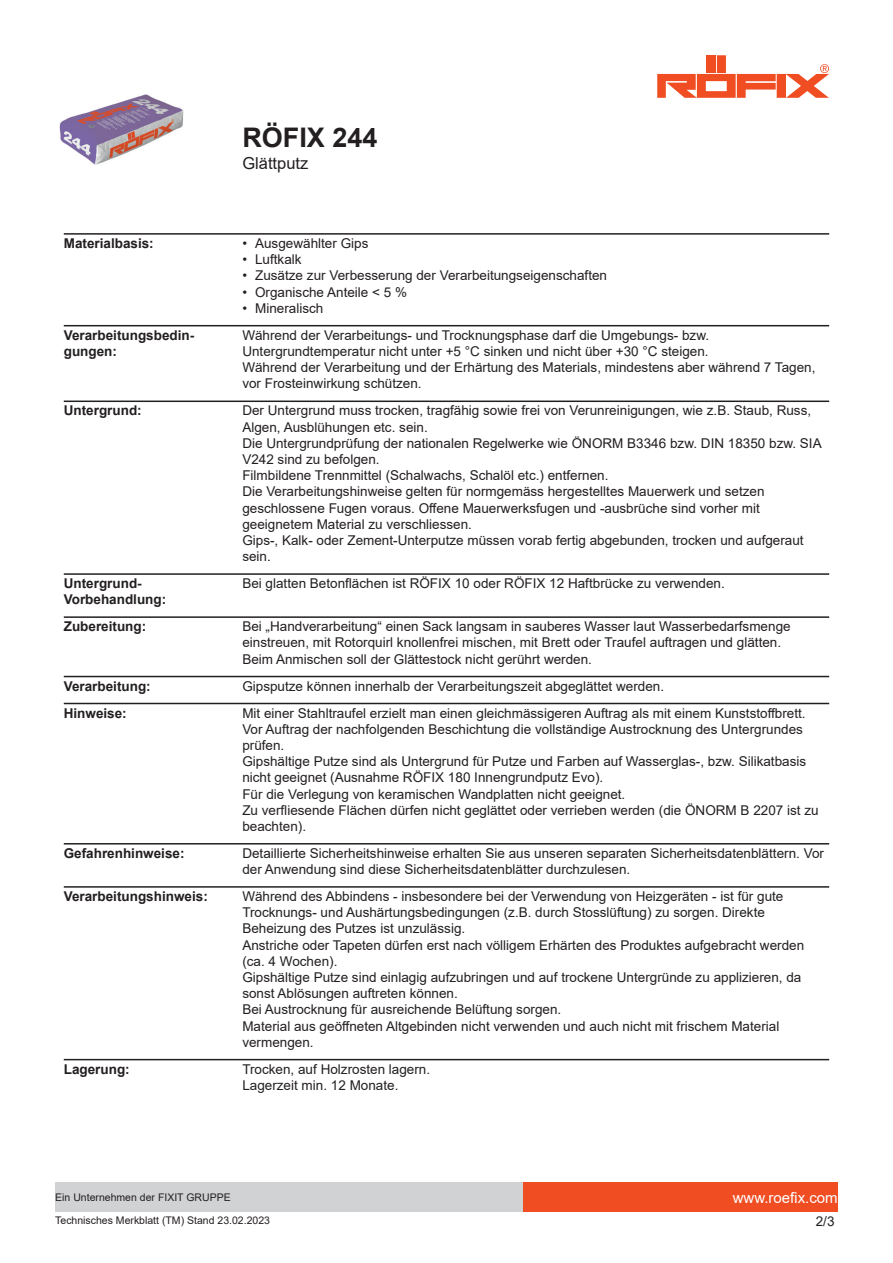
<style>
.page{position:relative;width:893px;height:1263px;background:#fff}
.page>*{position:absolute;margin:0;border:0;box-sizing:border-box;transform-origin:0 0}
.t1{font:700 27px "Arial";color:#231f20}
.t2{font:16.5px "Arial";color:#231f20}
.t3{font:15px "Arial";color:#fff}
.t4{font:13.5px/16.2px "Arial";color:#231f20}
.t5{font:700 13.5px/16.2px "Arial";color:#231f20}
.t6{font:10.5px "Arial";color:#231f20}
</style>
<div class="page">
<img style="left:59px;top:95px;width:125px;height:70px">
<div style="left:717px;top:55px;width:9px;height:18px;background:#f04d22"></div>
<div style="left:707px;top:55px;width:9px;height:18px;background:#f04d22"></div>
<svg style="left:657px;top:64px;width:172px;height:34px"></svg>
<div style="left:523px;top:1182px;width:315px;height:30px;background:#f04d22"></div>
<div style="left:55px;top:1182px;width:468px;height:30px;background:#d1d2d4"></div>
<hr style="left:64px;top:233px;width:765px;height:2px;background:#231f20">
<hr style="left:64px;top:325px;width:765px;height:1px;background:#231f20">
<hr style="left:64px;top:400px;width:765px;height:2px;background:#231f20">
<hr style="left:64px;top:573px;width:765px;height:2px;background:#231f20">
<hr style="left:64px;top:616px;width:765px;height:2px;background:#231f20">
<hr style="left:64px;top:676px;width:765px;height:1px;background:#231f20">
<hr style="left:64px;top:703px;width:765px;height:1px;background:#231f20">
<hr style="left:64px;top:843px;width:765px;height:1px;background:#231f20">
<hr style="left:64px;top:886px;width:765px;height:2px;background:#231f20">
<hr style="left:64px;top:1059px;width:765px;height:1px;background:#231f20">
<h1 class="t1" style="left:242px;top:119px;width:137px">RÖFIX 244</h1>
<p class="t2" style="left:242px;top:152px;width:68px">Glättputz</p>
<p class="t5" style="left:64px;top:235px;width:92px">Materialbasis:</p>
<p class="t4" style="left:242px;top:235px;width:128px">• Ausgewählter Gips</p>
<p class="t4" style="left:242px;top:251px;width:61px">• Luftkalk</p>
<p class="t4" style="left:242px;top:267px;width:366px">• Zusätze zur Verbesserung der Verarbeitungseigenschaften</p>
<p class="t4" style="left:242px;top:284px;width:166px">• Organische Anteile &lt; 5 %</p>
<p class="t4" style="left:242px;top:300px;width:83px">• Mineralisch</p>
<p class="t5" style="left:64px;top:327px;width:132px">Verarbeitungsbedin&shy;gungen:</p>
<p class="t4" style="left:242px;top:327px;width:575px">Während der Verarbeitungs- und Trocknungsphase darf die Umgebungs- bzw.<br>Untergrundtemperatur nicht unter +5 °C sinken und nicht über +30 °C steigen.<br>Während der Verarbeitung und der Erhärtung des Materials, mindestens aber während 7 Tagen, vor Frosteinwirkung schützen.</p>
<p class="t5" style="left:64px;top:403px;width:79px">Untergrund:</p>
<p class="t4" style="left:242px;top:402px;width:581px">Der Untergrund muss trocken, tragfähig sowie frei von Verunreinigungen, wie z.B. Staub, Russ, Algen, Ausblühungen etc. sein.<br>Die Untergrundprüfung der nationalen Regelwerke wie ÖNORM B3346 bzw. DIN 18350 bzw. SIA V242 sind zu befolgen.<br>Filmbildene Trennmittel (Schalwachs, Schalöl etc.) entfernen.<br>Die Verarbeitungshinweise gelten für normgemäss hergestelltes Mauerwerk und setzen geschlossene Fugen voraus. Offene Mauerwerksfugen und -ausbrüche sind vorher mit geeignetem Material zu verschliessen.<br>Gips-, Kalk- oder Zement-Unterputze müssen vorab fertig abgebunden, trocken und aufgeraut sein.</p>
<p class="t5" style="left:64px;top:575px;width:104px">Untergrund-<br>Vorbehandlung:</p>
<p class="t4" style="left:242px;top:575px;width:484px">Bei glatten Betonflächen ist RÖFIX 10 oder RÖFIX 12 Haftbrücke zu verwenden.</p>
<p class="t5" style="left:64px;top:618px;width:84px">Zubereitung:</p>
<p class="t4" style="left:242px;top:618px;width:550px">Bei „Handverarbeitung“ einen Sack langsam in sauberes Wasser laut Wasserbedarfsmenge einstreuen, mit Rotorquirl knollenfrei mischen, mit Brett oder Traufel auftragen und glätten.<br>Beim Anmischen soll der Glättestock nicht gerührt werden.</p>
<p class="t5" style="left:64px;top:678px;width:89px">Verarbeitung:</p>
<p class="t4" style="left:242px;top:678px;width:423px">Gipsputze können innerhalb der Verarbeitungszeit abgeglättet werden.</p>
<p class="t5" style="left:64px;top:705px;width:65px">Hinweise:</p>
<p class="t4" style="left:242px;top:705px;width:578px">Mit einer Stahltraufel erzielt man einen gleichmässigeren Auftrag als mit einem Kunststoffbrett.<br>Vor Auftrag der nachfolgenden Beschichtung die vollständige Austrocknung des Untergrundes prüfen.<br>Gipshältige Putze sind als Untergrund für Putze und Farben auf Wasserglas-, bzw. Silikatbasis nicht geeignet (Ausnahme RÖFIX 180 Innengrundputz Evo).<br>Für die Verlegung von keramischen Wandplatten nicht geeignet.<br>Zu verfliesende Flächen dürfen nicht geglättet oder verrieben werden (die ÖNORM B 2207 ist zu beachten).</p>
<p class="t5" style="left:64px;top:845px;width:122px">Gefahrenhinweise:</p>
<p class="t4" style="left:242px;top:845px;width:583px">Detaillierte Sicherheitshinweise erhalten Sie aus unseren separaten Sicherheitsdatenblättern. Vor der Anwendung sind diese Sicherheitsdatenblätter durchzulesen.</p>
<p class="t5" style="left:64px;top:888px;width:146px">Verarbeitungshinweis:</p>
<p class="t4" style="left:242px;top:888px;width:563px">Während des Abbindens - insbesondere bei der Verwendung von Heizgeräten - ist für gute Trocknungs- und Aushärtungsbedingungen (z.B. durch Stosslüftung) zu sorgen. Direkte Beheizung des Putzes ist unzulässig.<br>Anstriche oder Tapeten dürfen erst nach völligem Erhärten des Produktes aufgebracht werden (ca. 4 Wochen).<br>Gipshältige Putze sind einlagig aufzubringen und auf trockene Untergründe zu applizieren, da sonst Ablösungen auftreten können.<br>Bei Austrocknung für ausreichende Belüftung sorgen.<br>Material aus geöffneten Altgebinden nicht verwenden und auch nicht mit frischem Material vermengen.</p>
<p class="t5" style="left:64px;top:1061px;width:68px">Lagerung:</p>
<p class="t4" style="left:242px;top:1061px;width:189px">Trocken, auf Holzrosten lagern.<br>Lagerzeit min. 12 Monate.</p>
<p class="t6" style="left:55px;top:1190px;width:177px">Ein Unternehmen der FIXIT GRUPPE</p>
<p class="t3" style="left:733px;top:1187px;width:107px">www.roefix.com</p>
<p class="t6" style="left:55px;top:1213px;width:216px">Technisches Merkblatt (TM) Stand 23.02.2023</p>
<p class="t4" style="left:816px;top:1213px;width:20px">2/3</p>
</div>
